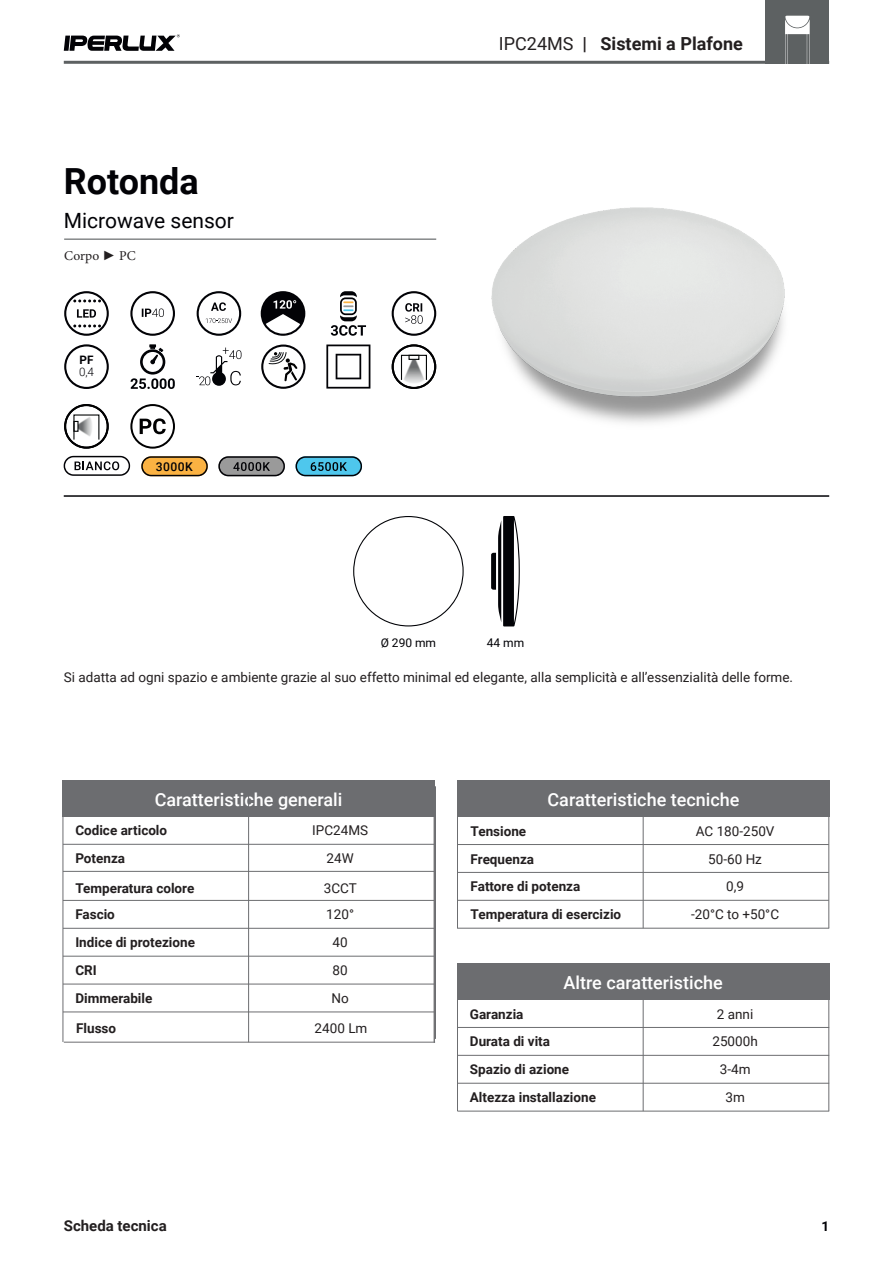
<style>
.page{position:relative;width:893px;height:1263px;background:#fff}
.page>*{position:absolute;margin:0;border:0;box-sizing:border-box;transform-origin:0 0}
.t1{font:700 36px "Roboto";color:#020206}
.t2{font:21px "Roboto";color:#020206}
.t3{font:500 18px "Roboto";color:#fff}
.t4{font:700 18px "Roboto";color:#231f20}
.t5{font:700 15px "Roboto";color:#231f20}
.t6{font:700 13.5px/27.9px "Roboto";color:#231f20}
.t7{font:13.5px/27.9px "Roboto";color:#231f20;text-align:center}
.t8{font:13.5px "Minion Pro";letter-spacing:.01em;color:#231f20}
.t9{font:700 13.5px "Roboto";color:#020206}
.t10{font:500 12.15px "Roboto";letter-spacing:.035em;color:#020206}
.t11{font:12px "Roboto";color:#020206}
.t12{font:300 11.7px "Roboto";color:#020206}
.t13{font:700 11.7px "Roboto";color:#020206}
.s1{font-family:"Franklin Gothic";font-weight:800}
.s2{font-weight:400}
</style>
<div class="page">
<svg style="left:64px;top:34px;width:116px;height:17px"></svg>
<div style="left:765px;top:0;width:64px;height:64px;background:#5d6162"></div>
<hr style="left:64px;top:61px;width:765px;height:3px;background:#5d6162">
<hr style="left:435px;top:786px;width:1px;height:253px;background:#6c6d70">
<div style="left:457px;top:781px;width:372px;height:36px;background:#6c6d70"></div>
<hr style="left:457px;top:844px;width:372px;height:1px;background:#6c6d70">
<hr style="left:457px;top:872px;width:372px;height:1px;background:#6c6d70">
<hr style="left:457px;top:900px;width:372px;height:1px;background:#6c6d70">
<hr style="left:457px;top:928px;width:372px;height:1px;background:#6c6d70">
<hr style="left:457px;top:782px;width:1px;height:146px;background:#6c6d70">
<hr style="left:828px;top:782px;width:1px;height:146px;background:#6c6d70">
<hr style="left:643px;top:808px;width:1px;height:120px;background:#6c6d70">
<hr style="left:64px;top:495px;width:765px;height:2px;background:#020206">
<svg style="left:785px;top:16px;width:25px;height:48px"></svg>
<svg style="left:218px;top:456px;width:67px;height:20px"></svg>
<svg style="left:296px;top:456px;width:66px;height:20px"></svg>
<svg style="left:141px;top:456px;width:67px;height:20px"></svg>
<svg style="left:353px;top:516px;width:111px;height:110px"></svg>
<svg style="left:491px;top:516px;width:29px;height:110px"></svg>
<div style="left:63px;top:781px;width:372px;height:36px;background:#6c6d70"></div>
<hr style="left:63px;top:844px;width:371px;height:1px;background:#6c6d70">
<hr style="left:63px;top:871px;width:371px;height:1px;background:#6c6d70">
<hr style="left:63px;top:900px;width:371px;height:1px;background:#6c6d70">
<hr style="left:63px;top:928px;width:371px;height:1px;background:#6c6d70">
<hr style="left:63px;top:956px;width:371px;height:1px;background:#6c6d70">
<hr style="left:63px;top:984px;width:371px;height:1px;background:#6c6d70">
<hr style="left:63px;top:1011px;width:371px;height:1px;background:#6c6d70">
<hr style="left:64px;top:1042px;width:371px;height:1px;background:#6c6d70">
<hr style="left:63px;top:786px;width:1px;height:256px;background:#6c6d70">
<hr style="left:434px;top:786px;width:1px;height:256px;background:#6c6d70">
<hr style="left:248px;top:787px;width:1px;height:255px;background:#6c6d70">
<img style="left:491px;top:207px;width:294px;height:216px">
<hr style="left:64px;top:239px;width:372px;height:1px;background:#5d6162">
<svg style="left:64px;top:456px;width:66px;height:20px"></svg>
<svg style="left:261px;top:291px;width:44px;height:45px"></svg>
<svg style="left:331px;top:291px;width:35px;height:45px"></svg>
<svg style="left:392px;top:344px;width:44px;height:45px"></svg>
<div style="left:401px;top:355px;width:26px;height:25px;border:1px solid #040606"></div>
<svg style="left:130px;top:404px;width:45px;height:45px"></svg>
<svg style="left:64px;top:404px;width:45px;height:45px"></svg>
<svg style="left:197px;top:291px;width:44px;height:45px"></svg>
<svg style="left:326px;top:344px;width:44px;height:45px"></svg>
<svg style="left:64px;top:291px;width:45px;height:45px"></svg>
<svg style="left:131px;top:344px;width:44px;height:45px"></svg>
<svg style="left:261px;top:344px;width:44px;height:45px"></svg>
<svg style="left:130px;top:291px;width:45px;height:45px"></svg>
<svg style="left:196px;top:348px;width:45px;height:38px"></svg>
<svg style="left:64px;top:344px;width:45px;height:45px"></svg>
<svg style="left:392px;top:291px;width:44px;height:45px"></svg>
<div style="left:457px;top:964px;width:372px;height:36px;background:#6c6d70"></div>
<hr style="left:457px;top:1027px;width:372px;height:1px;background:#6c6d70">
<hr style="left:457px;top:1055px;width:372px;height:1px;background:#6c6d70">
<hr style="left:457px;top:1083px;width:372px;height:1px;background:#6c6d70">
<hr style="left:457px;top:1111px;width:372px;height:1px;background:#6c6d70">
<hr style="left:457px;top:964px;width:1px;height:147px;background:#6c6d70">
<hr style="left:828px;top:964px;width:1px;height:147px;background:#6c6d70">
<hr style="left:643px;top:992px;width:1px;height:119px;background:#6c6d70">
<h1 class="t1" style="left:64px;top:156px;width:137px">Rotonda</h1>
<h2 class="t2" style="left:64px;top:206px;width:172px">Microwave sensor</h2>
<p class="t8" style="left:64px;top:246px;width:73px">Corpo <span class="s1">►</span> PC</p>
<p class="t13" style="left:80px;top:352px;width:15px">PF</p>
<p class="t12" style="left:79px;top:364px;width:17px">0,4</p>
<p class="t10" style="left:156px;top:458px;width:38px">3000K</p>
<h3 class="t4" style="left:499px;top:31px;width:245px"><span class="s2">IPC24MS</span> | Sistemi a Plafone</h3>
<p class="t11" style="left:381px;top:634px;width:57px">Ø 290 mm</p>
<p class="t11" style="left:487px;top:634px;width:39px">44 mm</p>
<p class="t7" style="left:64px;top:663px;width:731px">Si adatta ad ogni spazio e ambiente grazie al suo effetto minimal ed elegante, alla semplicità e all’essenzialità delle forme.</p>
<h3 class="t3" style="left:155px;top:786px;width:189px">Caratteristiche generali</h3>
<p class="t7" style="left:312px;top:816px;width:57px">IPC24MS<br>24W</p>
<p class="t6" style="left:75px;top:816px;width:93px">Codice articolo<br>Potenza</p>
<p class="t6" style="left:75px;top:875px;width:121px;line-height:26.1px">Temperatura colore<br>Fascio</p>
<p class="t6" style="left:75px;top:928px;width:121px">Indice di protezione<br>CRI<br>Dimmerabile</p>
<p class="t6" style="left:76px;top:1014px;width:42px">Flusso</p>
<p class="t7" style="left:324px;top:874px;width:35px">3CCT</p>
<p class="t7" style="left:326px;top:900px;width:29px">120°<br>40<br>80<br>No</p>
<p class="t7" style="left:315px;top:1014px;width:54px">2400 Lm</p>
<h3 class="t3" style="left:547px;top:786px;width:194px">Caratteristiche tecniche</h3>
<p class="t7" style="left:696px;top:816px;width:80px">AC 180-250V</p>
<p class="t6" style="left:471px;top:816px;width:152px">Tensione<br>Frequenza<br>Fattore di potenza<br>Temperatura di esercizio</p>
<p class="t7" style="left:708px;top:844px;width:55px">50-60 Hz</p>
<p class="t7" style="left:726px;top:872px;width:19px">0,9</p>
<p class="t7" style="left:691px;top:900px;width:90px">-20°C to +50°C</p>
<h3 class="t3" style="left:563px;top:969px;width:161px">Altre caratteristiche</h3>
<p class="t6" style="left:470px;top:999px;width:128px">Garanzia<br>Durata di vita<br>Spazio di azione<br>Altezza installazione</p>
<p class="t7" style="left:717px;top:999px;width:38px">2 anni</p>
<p class="t7" style="left:712px;top:1027px;width:47px">25000h</p>
<p class="t7" style="left:720px;top:1055px;width:32px">3-4m<br>3m</p>
<p class="t5" style="left:64px;top:1215px;width:105px">Scheda tecnica</p>
<p class="t9" style="left:821px;top:1216px;width:9px">1</p>
</div>
